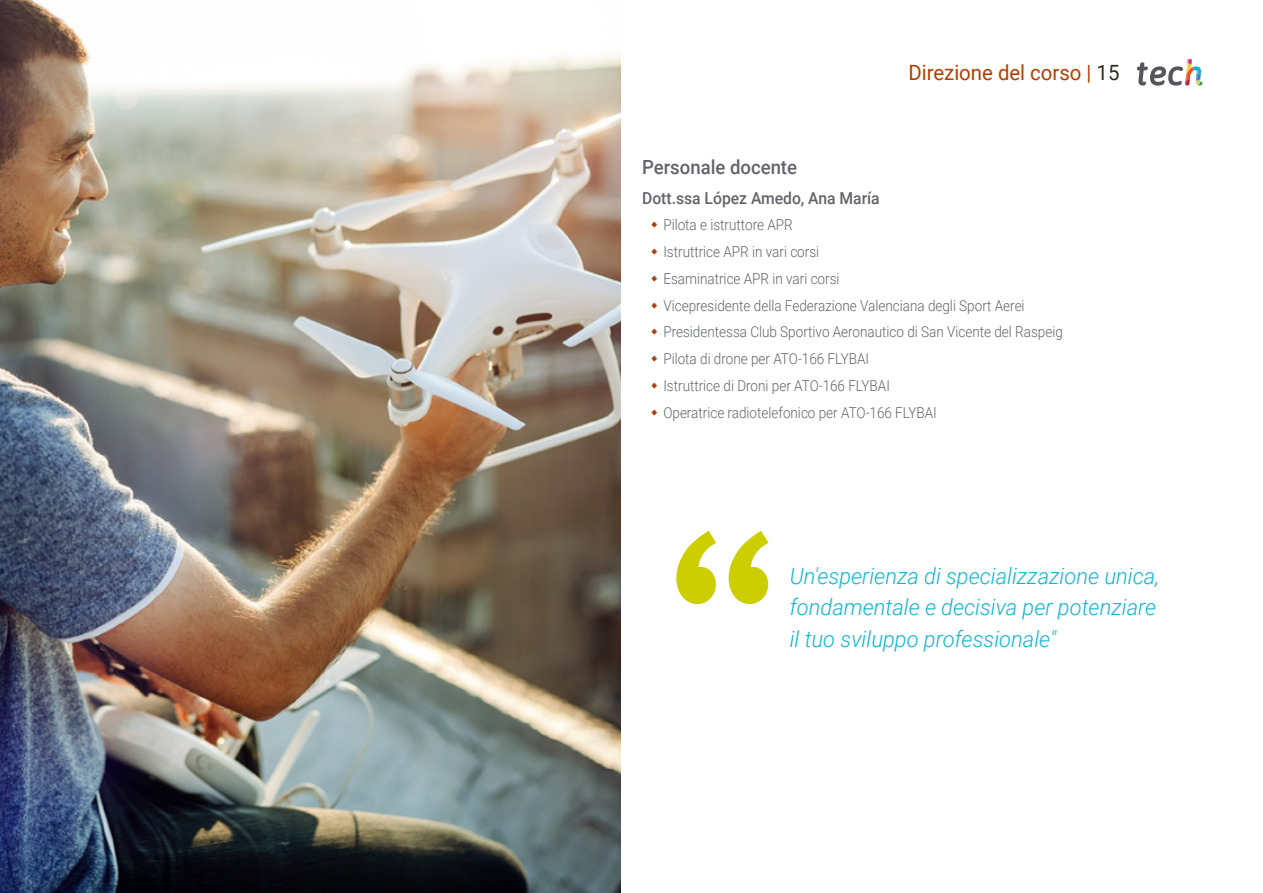
<style>
.page{position:relative;width:1263px;height:893px;background:#fff}
.page>*{position:absolute;margin:0;border:0;box-sizing:border-box;transform-origin:0 0}
.t1{font:italic 300 22.5px/31.5px "Roboto";color:#0fb6cf}
.t2{font:21px "Roboto";color:#ae4000}
.t3{font:500 19.5px "Roboto";color:#61646a;scale:.95 1}
.t4{font:500 16.5px "Roboto";color:#61646a;scale:.95 1}
.t5{font:300 15px/26.7px "Roboto";color:#61646a;scale:.9 1}
.s1{color:#312e20}
</style>
<div class="page">
<img style="left:0;top:0;width:621px;height:893px">
<svg style="left:1137px;top:59px;width:65px;height:27px"></svg>
<svg style="left:676px;top:531px;width:92px;height:73px"></svg>
<h2 class="t2" style="left:908px;top:57px;width:213px">Direzione del corso | <span class="s1">15</span></h2>
<h3 class="t3" style="left:642px;top:154px;width:165px">Personale docente</h3>
<p class="t4" style="left:642px;top:186px;width:252px">Dott.ssa López Amedo, Ana María</p>
<p class="t5" style="left:663px;top:211px;width:445px">Pilota e istruttore APR<br>Istruttrice APR in vari corsi<br>Esaminatrice APR in vari corsi<br>Vicepresidente della Federazione Valenciana degli Sport Aerei Presidentessa Club Sportivo Aeronautico di San Vicente del Raspeig Pilota di drone per ATO-166 FLYBAI<br>Istruttrice di Droni per ATO-166 FLYBAI<br>Operatrice radiotelefonico per ATO-166 FLYBAI</p>
<h1 class="t1" style="left:790px;top:559px;width:371px">Un'esperienza di specializzazione unica, fondamentale e decisiva per potenziare il tuo sviluppo professionale"</h1>
</div>
